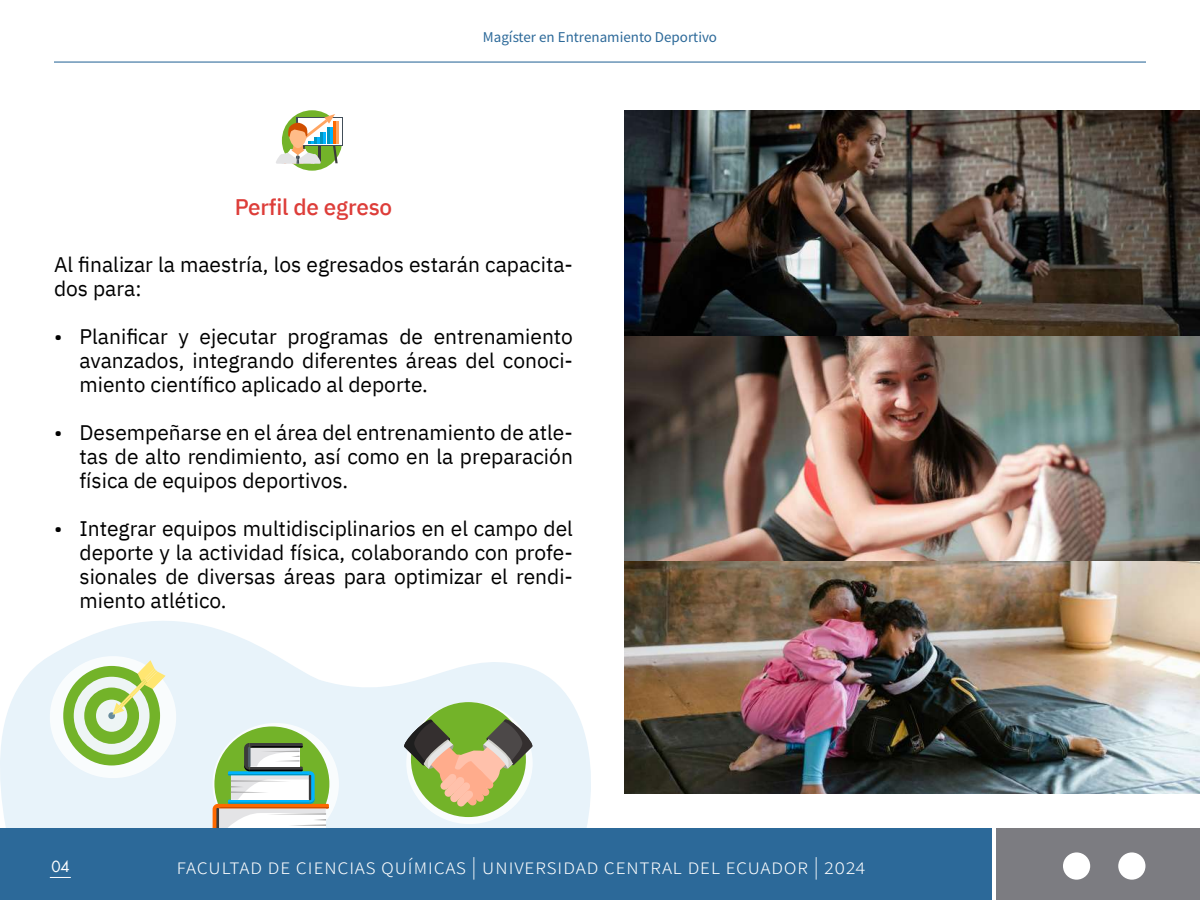
<style>
.page{position:relative;width:1200px;height:900px;background:#fff}
.page>*{position:absolute;margin:0;border:0;box-sizing:border-box;transform-origin:0 0}
.t1{font:22.5px "Source Sans Variable";letter-spacing:.02em;color:#fff}
.t2{font:500 22.5px "IBM Plex Sans";letter-spacing:-.01em;color:#dd3d39}
.t3{font:21px/24px "IBM Plex Sans";color:#000;text-align:justify}
.t4{font:15px "Source Sans Variable";color:#2c6999}
.t5{font:15px "Futura LT";color:#fff}
</style>
<div class="page">
<svg style="left:0;top:621px;width:591px;height:207px;fill:#e8f3fa"></svg>
<img style="left:624px;top:110px;width:576px;height:684px">
<div style="left:213px;top:723px;width:126px;height:122px;background:#fff;border-radius:50%"></div>
<div style="left:50px;top:656px;width:126px;height:122px;background:#fff;border-radius:50%"></div>
<div style="left:996px;top:828px;width:204px;height:72px;background:#7c7c81"></div>
<hr style="left:54px;top:62px;width:1092px;height:1px;background:#2c6999">
<div style="left:1118px;top:852px;width:27px;height:28px;background:#fff;border-radius:50%"></div>
<div style="left:1063px;top:852px;width:27px;height:28px;background:#fff;border-radius:50%"></div>
<div style="left:406px;top:702px;width:127px;height:122px;background:#fff;border-radius:50%"></div>
<div style="left:63px;top:666px;width:97px;height:99px;background:#73b329;border-radius:50%"></div>
<div style="left:74px;top:677px;width:76px;height:78px;background:#eef5f5;border-radius:50%"></div>
<div style="left:84px;top:688px;width:55px;height:56px;background:#73b329;border-radius:50%"></div>
<div style="left:96px;top:700px;width:31px;height:32px;background:#eef5f5;border-radius:50%"></div>
<div style="left:108px;top:712px;width:7px;height:7px;background:#688b9b;border-radius:50%"></div>
<svg style="left:113px;top:660px;width:53px;height:55px"></svg>
<div style="left:411px;top:702px;width:115px;height:115px;background:#73b329;border-radius:50%"></div>
<svg style="left:403px;top:718px;width:131px;height:89px"></svg>
<div style="left:214px;top:726px;width:115px;height:115px;background:#73b329;border-radius:50%"></div>
<svg style="left:213px;top:743px;width:116px;height:85px"></svg>
<div style="left:0;top:828px;width:991px;height:72px;background:#2c6999"></div>
<svg style="left:50px;top:877px;width:21px;height:1px"></svg>
<div style="left:282px;top:110px;width:60px;height:61px;background:#73b329;border-radius:50%"></div>
<div style="left:296px;top:118px;width:47px;height:28px;background:#fff"></div>
<div style="left:298px;top:119px;width:43px;height:26px;background:linear-gradient(to bottom,#ffa562,#ffa562)"></div>
<svg style="left:276px;top:114px;width:62px;height:50px"></svg>
<p class="t4" style="left:483px;top:28px;width:236px">Magíster en Entrenamiento Deportivo</p>
<p class="t2" style="left:235px;top:189px;width:159px">Perfil de egreso</p>
<p class="t3" style="left:54px;top:250px;width:520px">Al finalizar la maestría, los egresados estarán capacita&shy;dos para:</p>
<p class="t3" style="left:80px;top:322px;width:495px;text-indent:-26px">• Planificar y ejecutar programas de entrenamiento avanzados, integrando diferentes áreas del conoci&shy;miento científico aplicado al deporte.</p>
<p class="t3" style="left:80px;top:418px;width:495px;text-indent:-26px">• Desempeñarse en el área del entrenamiento de atle&shy;tas de alto rendimiento, así como en la preparación física de equipos deportivos.</p>
<p class="t3" style="left:80px;top:514px;width:495px;text-indent:-26px">• Integrar equipos multidisciplinarios en el campo del deporte y la actividad física, colaborando con profe&shy;sionales de diversas áreas para optimizar el rendi&shy;miento atlético.</p>
<p class="t5" style="left:51px;top:857px;width:20px">04</p>
<p class="t1" style="left:176px;top:853px;width:691px">facultad de ciencias químicas | universidad central del ecuador | 2024</p>
</div>
